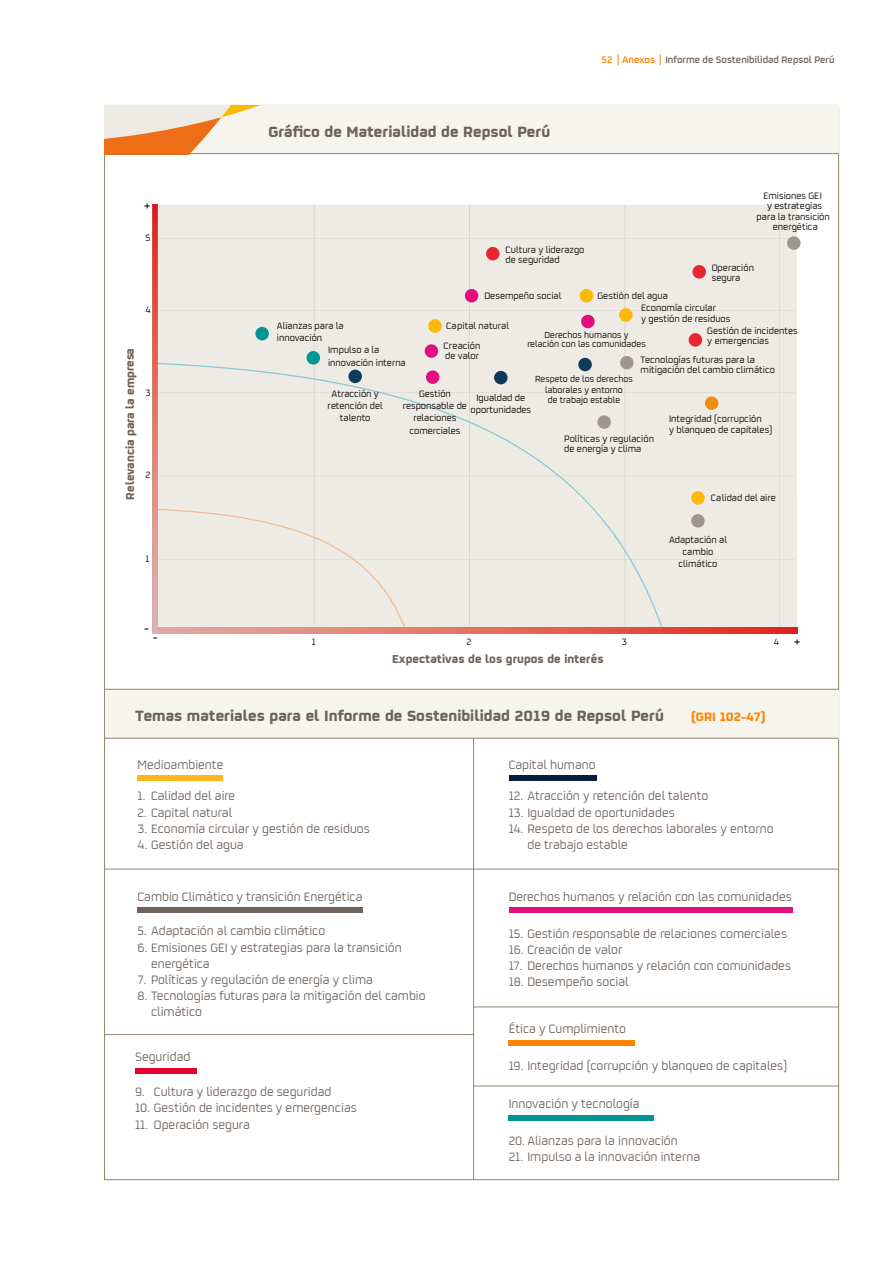
<style>
.page{position:relative;width:893px;height:1263px;background:#fff}
.page>*{position:absolute;margin:0;border:0;box-sizing:border-box;transform-origin:0 0}
.t1{font:700 16.5px "Repsol Viet";color:#6f625a}
.t2{font:16.05px "Repsol";color:#020203}
.t3{font:13.5px/16.2px "Repsol";color:#6f625a}
.t4{font:700 13.5px "Repsol Viet";color:#ff8200}
.t5{font:700 12.75px "Repsol Viet";color:#70625b}
.t6{font:600 10.5px "Repsol";color:#6e6259}
.t7{font:10.2px/10.2px "Repsol";color:#020203}
.t8{font:10.2px/12.3px "Repsol";color:#000;text-align:center}
.t9{font:9.75px/10.5px "Repsol";color:#000;text-align:center}
.s1{color:#ff8200}
</style>
<div class="page">
<div style="left:156px;top:205px;width:641px;height:422px;background:#eeebe4"></div>
<hr style="left:779px;top:205px;width:1px;height:422px;background:#cbc4bc">
<hr style="left:153px;top:239px;width:643px;height:1px;background:#cbc4bc">
<hr style="left:157px;top:392px;width:638px;height:1px;background:#cbc4bc">
<hr style="left:159px;top:310px;width:638px;height:1px;background:#cbc4bc">
<hr style="left:157px;top:476px;width:638px;height:1px;background:#cbc4bc">
<hr style="left:157px;top:559px;width:638px;height:1px;background:#cbc4bc">
<hr style="left:153px;top:633px;width:644px;height:1px;background:#cbc4bc">
<div style="left:104px;top:105px;width:735px;height:49px;background:#f5f5ed"></div>
<div style="left:105px;top:689px;width:733px;height:49px;background:#f5f5ed"></div>
<svg style="left:104px;top:105px;width:157px;height:48px"></svg>
<hr style="left:104px;top:153px;width:735px;height:1px;background:#948570">
<hr style="left:104px;top:738px;width:734px;height:1px;background:#948570">
<hr style="left:104px;top:869px;width:735px;height:1px;background:#948570">
<hr style="left:104px;top:1034px;width:370px;height:1px;background:#948570">
<hr style="left:473px;top:1006px;width:366px;height:1px;background:#948570">
<hr style="left:473px;top:1085px;width:366px;height:1px;background:#948570">
<hr style="left:473px;top:739px;width:1px;height:441px;background:#948570">
<hr style="left:104px;top:689px;width:735px;height:1px;background:#948570">
<div style="left:138px;top:775px;width:85px;height:6px;background:#ffb81c"></div>
<div style="left:138px;top:907px;width:225px;height:6px;background:#6f625a"></div>
<div style="left:135px;top:1068px;width:61px;height:6px;background:#e4002b"></div>
<div style="left:509px;top:907px;width:284px;height:6px;background:#e30d7d"></div>
<div style="left:509px;top:1040px;width:126px;height:5px;background:#ff8200"></div>
<div style="left:509px;top:1115px;width:145px;height:6px;background:#009494"></div>
<div style="left:509px;top:775px;width:88px;height:6px;background:#041e42"></div>
<svg style="left:158px;top:363px;width:504px;height:264px"></svg>
<svg style="left:158px;top:509px;width:247px;height:118px"></svg>
<svg style="left:153px;top:205px;width:5px;height:428px;background:#e27268"></svg>
<hr style="left:625px;top:205px;width:1px;height:421px;background:#b2aca5">
<hr style="left:469px;top:205px;width:1px;height:421px;background:#b2aca5">
<hr style="left:314px;top:205px;width:1px;height:421px;background:#b2aca5">
<hr style="left:152px;top:205px;width:1px;height:428px;background:#b2aca5">
<hr style="left:157px;top:205px;width:1px;height:421px;background:#b2aca5">
<div style="left:692px;top:265px;width:14px;height:14px;background:#e62731;border-radius:50%"></div>
<div style="left:486px;top:247px;width:14px;height:13px;background:#e62731;border-radius:50%"></div>
<div style="left:620px;top:356px;width:14px;height:13px;background:#9e9791;border-radius:50%"></div>
<div style="left:787px;top:236px;width:13px;height:14px;background:#9e9791;border-radius:50%"></div>
<div style="left:597px;top:415px;width:14px;height:14px;background:#9e9791;border-radius:50%"></div>
<div style="left:689px;top:333px;width:13px;height:14px;background:#e62731;border-radius:50%"></div>
<div style="left:691px;top:491px;width:14px;height:14px;background:#fbb908;border-radius:50%"></div>
<div style="left:465px;top:289px;width:13px;height:13px;background:#e30d7d;border-radius:50%"></div>
<div style="left:428px;top:319px;width:14px;height:14px;background:#fbb908;border-radius:50%"></div>
<div style="left:578px;top:358px;width:14px;height:13px;background:#0e3a5c;border-radius:50%"></div>
<div style="left:705px;top:396px;width:13px;height:14px;background:#f28c10;border-radius:50%"></div>
<div style="left:425px;top:344px;width:13px;height:14px;background:#e30d7d;border-radius:50%"></div>
<svg style="left:157px;top:627px;width:640px;height:6px;background:#e36c60"></svg>
<div style="left:619px;top:308px;width:14px;height:14px;background:#fbb908;border-radius:50%"></div>
<div style="left:580px;top:289px;width:13px;height:13px;background:#fbb908;border-radius:50%"></div>
<div style="left:691px;top:514px;width:14px;height:13px;background:#9e9791;border-radius:50%"></div>
<div style="left:348px;top:370px;width:14px;height:13px;background:#0e3a5c;border-radius:50%"></div>
<div style="left:494px;top:371px;width:14px;height:13px;background:#0e3a5c;border-radius:50%"></div>
<div style="left:426px;top:370px;width:13px;height:14px;background:#e30d7d;border-radius:50%"></div>
<div style="left:581px;top:315px;width:14px;height:13px;background:#e30d7d;border-radius:50%"></div>
<div style="left:255px;top:327px;width:14px;height:13px;background:#009494;border-radius:50%"></div>
<div style="left:307px;top:351px;width:13px;height:14px;background:#009494;border-radius:50%"></div>
<p class="t2" style="left:144px;top:195px;width:8px">+</p>
<p class="t7" style="left:145px;top:232px;width:6px">5</p>
<p class="t7" style="left:145px;top:304px;width:7px">4</p>
<p class="t5" style="left:119px;top:500px;width:153px;rotate:-90deg">Relevancia para la empresa</p>
<p class="t7" style="left:145px;top:387px;width:7px">3</p>
<p class="t7" style="left:145px;top:469px;width:6px">2</p>
<p class="t7" style="left:145px;top:552px;width:5px">1</p>
<p class="t6" style="left:602px;top:52px;width:235px"><span class="s1">52 Anexos</span> Informe de Sostenibilidad Repsol Perú</p>
<p class="t1" style="left:268px;top:118px;width:283px">Gráfico de Materialidad de Repsol Perú</p>
<p class="t7" style="left:506px;top:244px;width:80px">Cultura y liderazgo de seguridad</p>
<p class="t7" style="left:757px;top:190px;width:75px;text-align:center">Emisiones GEI<br>y estrategias para la transición energética</p>
<p class="t7" style="left:712px;top:262px;width:44px">Operación segura</p>
<p class="t7" style="left:484px;top:290px;width:78px">Desempeño social</p>
<p class="t7" style="left:446px;top:320px;width:64px">Capital natural</p>
<p class="t7" style="left:597px;top:290px;width:72px">Gestión del agua</p>
<p class="t7" style="left:641px;top:302px;width:91px">Economía circular<br>y gestión de residuos</p>
<p class="t8" style="left:277px;top:319px;width:68px">Alianzas para la</p>
<p class="t8" style="left:277px;top:331px;width:47px">innovación</p>
<p class="t8" style="left:328px;top:343px;width:53px">Impulso a la</p>
<p class="t8" style="left:328px;top:356px;width:79px">innovación interna</p>
<p class="t7" style="left:707px;top:325px;width:92px">Gestión de incidentes y emergencias</p>
<p class="t9" style="left:527px;top:330px;width:120px;line-height:9px">Derechos humanos y<br>relación con las comunidades</p>
<p class="t7" style="left:443px;top:340px;width:38px">Creación de valor</p>
<p class="t7" style="left:641px;top:354px;width:136px">Tecnologías futuras para la mitigación del cambio climático</p>
<p class="t9" style="left:535px;top:373px;width:99px">Respeto de los derechos laborales y entorno<br>de trabajo estable</p>
<p class="t8" style="left:328px;top:387px;width:57px">Atracción y retención del talento</p>
<p class="t8" style="left:470px;top:391px;width:62px">Igualdad de oportunidades</p>
<p class="t8" style="left:403px;top:387px;width:66px">Gestión responsable de relaciones comerciales</p>
<p class="t7" style="left:669px;top:413px;width:105px">Integridad (corrupción<br>y blanqueo de capitales)</p>
<p class="t7" style="left:564px;top:432px;width:91px">Políticas y regulación de energía y clima</p>
<p class="t7" style="left:711px;top:492px;width:67px">Calidad del aire</p>
<p class="t8" style="left:669px;top:533px;width:59px">Adaptación al cambio climático</p>
<p class="t2" style="left:144px;top:617px;width:7px">-</p>
<p class="t2" style="left:153px;top:626px;width:7px">-</p>
<p class="t7" style="left:312px;top:636px;width:5px">1</p>
<p class="t7" style="left:467px;top:636px;width:6px">2</p>
<p class="t7" style="left:622px;top:636px;width:7px">3</p>
<p class="t7" style="left:774px;top:636px;width:7px">4</p>
<p class="t5" style="left:392px;top:649px;width:213px">Expectativas de los grupos de interés</p>
<p class="t2" style="left:794px;top:630px;width:8px">+</p>
<p class="t1" style="left:135px;top:702px;width:530px">Temas materiales para el Informe de Sostenibilidad 2019 de Repsol Perú</p>
<p class="t3" style="left:138px;top:755px;width:87px">Medioambiente</p>
<p class="t3" style="left:509px;top:755px;width:89px">Capital humano</p>
<p class="t4" style="left:691px;top:705px;width:76px">(GRI 102-47)</p>
<p class="t3" style="left:138px;top:787px;width:99px">1. Calidad del aire</p>
<p class="t3" style="left:138px;top:803px;width:96px">2. Capital natural</p>
<p class="t3" style="left:138px;top:819px;width:234px">3. Economía circular y gestión de residuos</p>
<p class="t3" style="left:138px;top:836px;width:108px">4. Gestión del agua</p>
<p class="t3" style="left:138px;top:887px;width:226px">Cambio Climático y transición Energética</p>
<p class="t3" style="left:138px;top:922px;width:189px">5. Adaptación al cambio climático</p>
<p class="t3" style="left:151px;top:938px;width:252px;text-indent:-13px">6. Emisiones GEI y estrategias para la transición energética</p>
<p class="t3" style="left:138px;top:971px;width:237px">7. Políticas y regulación de energía y clima</p>
<p class="t3" style="left:151px;top:987px;width:276px;text-indent:-13px">8. Tecnologías futuras para la mitigación del cambio climático</p>
<p class="t3" style="left:135px;top:1048px;width:57px">Seguridad</p>
<p class="t3" style="left:154px;top:1083px;width:179px">Cultura y liderazgo de seguridad</p>
<p class="t3" style="left:135px;top:1099px;width:223px">10. Gestión de incidentes y emergencias</p>
<p class="t3" style="left:135px;top:1115px;width:116px">11. Operación segura</p>
<p class="t3" style="left:135px;top:1083px;width:11px">9.</p>
<p class="t3" style="left:509px;top:787px;width:201px">12. Atracción y retención del talento</p>
<p class="t3" style="left:509px;top:803px;width:168px">13. Igualdad de oportunidades</p>
<p class="t3" style="left:527px;top:819px;width:248px;text-indent:-19px">14. Respeto de los derechos laborales y entorno de trabajo estable</p>
<p class="t3" style="left:509px;top:887px;width:285px">Derechos humanos y relación con las comunidades</p>
<p class="t3" style="left:509px;top:924px;width:280px">15. Gestión responsable de relaciones comerciales</p>
<p class="t3" style="left:509px;top:940px;width:115px">16. Creación de valor</p>
<p class="t3" style="left:509px;top:957px;width:284px">17. Derechos humanos y relación con comunidades</p>
<p class="t3" style="left:509px;top:973px;width:122px">18. Desempeño social</p>
<p class="t3" style="left:509px;top:1020px;width:119px">Ética y Cumplimiento</p>
<p class="t3" style="left:509px;top:1056px;width:280px">19. Integridad (corrupción y blanqueo de capitales)</p>
<p class="t3" style="left:509px;top:1095px;width:132px">Innovación y tecnología</p>
<p class="t3" style="left:509px;top:1132px;width:171px">20. Alianzas para la innovación</p>
<p class="t3" style="left:509px;top:1148px;width:193px">21. Impulso a la innovación interna</p>
</div>
